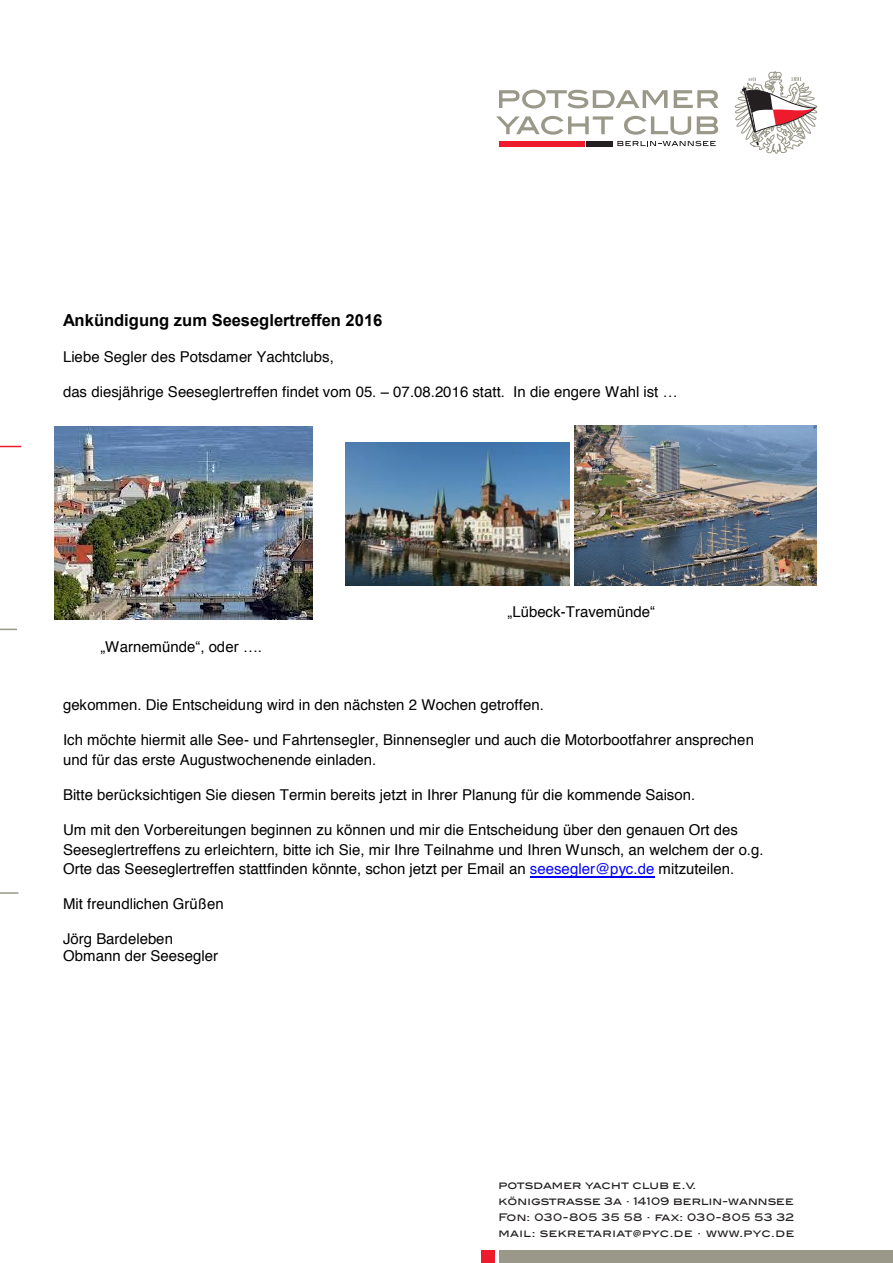
<style>
.page{position:relative;width:893px;height:1263px;background:#fff}
.page>*{position:absolute;margin:0;border:0;box-sizing:border-box;transform-origin:0 0}
.t1{font:700 16.5px "Arial";color:#000}
.t2{font:15px/19.8px "Helvetica";color:#000}
.t3{font:500 10.5px/16px "Blair ITC";letter-spacing:.01em;color:#231f20}
.s1{font-family:"Arial"}
.s2{color:#00f}
</style>
<div class="page">
<svg style="left:496px;top:116px;width:117px;height:19px"></svg>
<svg style="left:624px;top:116px;width:67px;height:19px"></svg>
<svg style="left:697px;top:116px;width:21px;height:18px"></svg>
<svg style="left:499px;top:90px;width:169px;height:18px"></svg>
<svg style="left:674px;top:90px;width:44px;height:18px"></svg>
<svg style="left:617px;top:141px;width:99px;height:5px"></svg>
<div style="left:499px;top:141px;width:85px;height:5px;background:#ee1b2d"></div>
<div style="left:586px;top:141px;width:27px;height:5px;background:#231f20"></div>
<svg style="left:734px;top:71px;width:84px;height:83px"></svg>
<svg style="left:0;top:446px;width:21px;height:1px"></svg>
<svg style="left:0;top:629px;width:17px;height:1px"></svg>
<svg style="left:0;top:892px;width:18px;height:2px"></svg>
<div style="left:500px;top:1250px;width:393px;height:13px;background:#999889"></div>
<div style="left:481px;top:1250px;width:14px;height:13px;background:#ee1b2d"></div>
<hr style="left:530px;top:876px;width:124px;height:1px;background:#00f">
<img style="left:55px;top:427px;width:257px;height:193px">
<img style="left:345px;top:442px;width:224px;height:143px">
<img style="left:575px;top:426px;width:241px;height:159px">
<p class="t1" style="left:63px;top:309px;width:321px">Ankündigung zum Seeseglertreffen 2016</p>
<p class="t2" style="left:63px;top:347px;width:272px">Liebe Segler des Potsdamer Yachtclubs,</p>
<p class="t2" style="left:63px;top:382px;width:616px">das diesjährige Seeseglertreffen findet vom 05. <span class="s1">–</span> 07.08.2016 statt. In die engere Wahl ist <span class="s1">…</span></p>
<p class="t2" style="left:100px;top:637px;width:163px"><span class="s1">„</span>Warnemünde<span class="s1">“, oder ….</span></p>
<p class="t2" style="left:507px;top:602px;width:149px"><span class="s1">„</span>Lübeck-Travemünde<span class="s1">“</span></p>
<p class="t2" style="left:63px;top:696px;width:482px">gekommen. Die Entscheidung wird in den nächsten 2 Wochen getroffen.</p>
<p class="t2" style="left:63px;top:731px;width:692px">Ich möchte hiermit alle See- und Fahrtensegler, Binnensegler und auch die Motorbootfahrer ansprechen und für das erste Augustwochenende einladen.</p>
<p class="t2" style="left:63px;top:785px;width:634px">Bitte berücksichtigen Sie diesen Termin bereits jetzt in Ihrer Planung für die kommende Saison.</p>
<p class="t2" style="left:63px;top:820px;width:702px">Um mit den Vorbereitungen beginnen zu können und mir die Entscheidung über den genauen Ort des<br>Seeseglertreffens zu erleichtern, bitte ich Sie, mir Ihre Teilnahme und Ihren Wunsch, an welchem der o.g.<br>Orte das Seeseglertreffen stattfinden könnte, schon jetzt per Email an <span class="s2">seesegler@pyc.de</span> mitzuteilen.</p>
<p class="t2" style="left:63px;top:895px;width:162px">Mit freundlichen Grüßen</p>
<p class="t2" style="left:63px;top:930px;width:156px;line-height:17.4px">Jörg Bardeleben<br>Obmann der Seesegler</p>
<p class="t3" style="left:499px;top:1177px;width:297px">potsdamer yacht club e.v. königstrasse 3a · 14109 berlin-wannsee Fon: 030-805 35 58 · fax: 030-805 53 32 mail: sekretariat@pyc.de · www.pyc.de</p>
</div>
